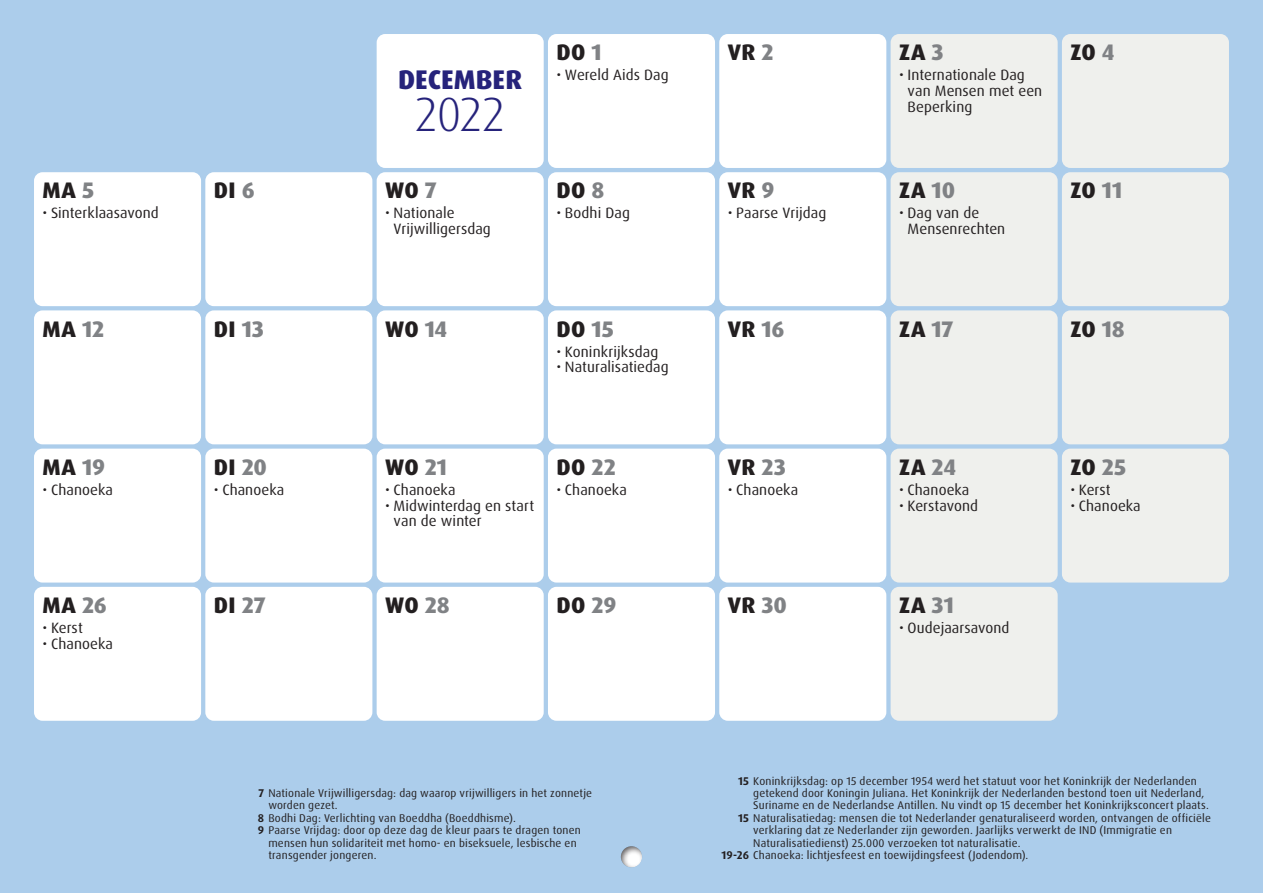
<style>
.page{position:relative;width:1263px;height:893px;background:#accdeb}
.page>*{position:absolute;margin:0;border:0;box-sizing:border-box;transform-origin:0 0}
.t1{font:300 48px "Dax Pro";color:#26237b}
.t2{font:800 27px "Dax Pro";letter-spacing:.005em;color:#26237b}
.t3{font:800 22.5px "Dax Pro";letter-spacing:.005em;color:#231f20}
.t4{font:15px/15.8px "Dax Pro";letter-spacing:.005em;color:#231f20}
.t5{font:11.25px "Dax Pro";letter-spacing:.02em;color:#231f20}
.s1{color:#808285}
.s2{font-weight:700}
</style>
<div class="page">
<div style="left:34px;top:172px;width:167px;height:134px;background:#fff;border-radius:9px"></div>
<div style="left:34px;top:310px;width:167px;height:134px;background:#fff;border-radius:9px"></div>
<div style="left:34px;top:449px;width:167px;height:134px;background:#fff;border-radius:9px"></div>
<div style="left:34px;top:587px;width:167px;height:134px;background:#fff;border-radius:9px"></div>
<div style="left:205px;top:172px;width:167px;height:134px;background:#fff;border-radius:9px"></div>
<div style="left:205px;top:310px;width:167px;height:134px;background:#fff;border-radius:9px"></div>
<div style="left:205px;top:449px;width:167px;height:134px;background:#fff;border-radius:9px"></div>
<div style="left:205px;top:587px;width:167px;height:134px;background:#fff;border-radius:9px"></div>
<div style="left:377px;top:172px;width:167px;height:134px;background:#fff;border-radius:9px"></div>
<div style="left:377px;top:310px;width:167px;height:134px;background:#fff;border-radius:9px"></div>
<div style="left:377px;top:449px;width:167px;height:134px;background:#fff;border-radius:9px"></div>
<div style="left:377px;top:587px;width:167px;height:134px;background:#fff;border-radius:9px"></div>
<div style="left:548px;top:34px;width:167px;height:134px;background:#fff;border-radius:9px"></div>
<div style="left:548px;top:172px;width:167px;height:134px;background:#fff;border-radius:9px"></div>
<div style="left:548px;top:310px;width:167px;height:134px;background:#fff;border-radius:9px"></div>
<div style="left:548px;top:449px;width:167px;height:134px;background:#fff;border-radius:9px"></div>
<div style="left:548px;top:587px;width:167px;height:134px;background:#fff;border-radius:9px"></div>
<div style="left:719px;top:34px;width:167px;height:134px;background:#fff;border-radius:9px"></div>
<div style="left:719px;top:172px;width:167px;height:134px;background:#fff;border-radius:9px"></div>
<div style="left:719px;top:310px;width:167px;height:134px;background:#fff;border-radius:9px"></div>
<div style="left:719px;top:449px;width:167px;height:134px;background:#fff;border-radius:9px"></div>
<div style="left:719px;top:587px;width:167px;height:134px;background:#fff;border-radius:9px"></div>
<div style="left:890px;top:34px;width:168px;height:134px;background:#eff0ed;border-radius:9px"></div>
<div style="left:890px;top:172px;width:168px;height:134px;background:#eff0ed;border-radius:9px"></div>
<div style="left:890px;top:310px;width:168px;height:134px;background:#eff0ed;border-radius:9px"></div>
<div style="left:890px;top:449px;width:168px;height:134px;background:#eff0ed;border-radius:9px"></div>
<div style="left:890px;top:587px;width:168px;height:134px;background:#eff0ed;border-radius:9px"></div>
<div style="left:1062px;top:34px;width:167px;height:134px;background:#eff0ed;border-radius:9px"></div>
<div style="left:1062px;top:172px;width:167px;height:134px;background:#eff0ed;border-radius:9px"></div>
<div style="left:1062px;top:310px;width:167px;height:134px;background:#eff0ed;border-radius:9px"></div>
<div style="left:1062px;top:449px;width:167px;height:134px;background:#eff0ed;border-radius:9px"></div>
<div style="left:377px;top:34px;width:167px;height:134px;background:#fff;border-radius:9px"></div>
<div style="left:621px;top:844px;width:23px;height:24px;background:#231f20;opacity:.75"></div>
<h2 class="t2" style="left:398px;top:62px;width:126px">DECEMBER</h2>
<h1 class="t1" style="left:415px;top:84px;width:91px">2022</h1>
<h3 class="t3" style="left:557px;top:38px;width:47px">DO <span class="s1">1</span></h3>
<h3 class="t4" style="left:556px;top:67px;width:114px">• Wereld Aids Dag</h3>
<h3 class="t3" style="left:728px;top:38px;width:47px">VR <span class="s1">2</span></h3>
<h3 class="t3" style="left:899px;top:38px;width:46px">ZA <span class="s1">3</span></h3>
<h3 class="t4" style="left:908px;top:67px;width:136px;text-indent:-9px">• Internationale Dag van Mensen met een<br>Beperking</h3>
<h3 class="t3" style="left:1070px;top:38px;width:46px">ZO <span class="s1">4</span></h3>
<h3 class="t3" style="left:43px;top:176px;width:53px">MA <span class="s1">5</span></h3>
<h3 class="t4" style="left:43px;top:205px;width:118px">• Sinterklaasavond</h3>
<h3 class="t3" style="left:214px;top:176px;width:42px">DI <span class="s1">6</span></h3>
<h3 class="t3" style="left:385px;top:176px;width:53px">WO <span class="s1">7</span></h3>
<h3 class="t4" style="left:394px;top:205px;width:99px;text-indent:-9px">• Nationale<br>Vrijwilligersdag</h3>
<h3 class="t3" style="left:557px;top:176px;width:49px">DO <span class="s1">8</span></h3>
<h3 class="t4" style="left:556px;top:205px;width:75px">• Bodhi Dag</h3>
<h3 class="t3" style="left:728px;top:176px;width:48px">VR <span class="s1">9</span></h3>
<h3 class="t4" style="left:728px;top:205px;width:100px">• Paarse Vrijdag</h3>
<h3 class="t3" style="left:899px;top:176px;width:57px">ZA <span class="s1">10</span></h3>
<h3 class="t4" style="left:908px;top:205px;width:99px;text-indent:-9px">• Dag van de<br>Mensenrechten</h3>
<h3 class="t3" style="left:1070px;top:176px;width:53px">ZO <span class="s1">11</span></h3>
<h3 class="t3" style="left:43px;top:314px;width:63px">MA <span class="s1">12</span></h3>
<h3 class="t3" style="left:214px;top:314px;width:51px">DI <span class="s1">13</span></h3>
<h3 class="t3" style="left:385px;top:314px;width:64px">WO <span class="s1">14</span></h3>
<h3 class="t3" style="left:557px;top:314px;width:59px">DO <span class="s1">15</span></h3>
<h3 class="t4" style="left:556px;top:344px;width:103px">• Koninkrijksdag</h3>
<h3 class="t4" style="left:556px;top:359px;width:114px">• Naturalisatiedag</h3>
<h3 class="t3" style="left:728px;top:314px;width:58px">VR <span class="s1">16</span></h3>
<h3 class="t3" style="left:899px;top:314px;width:56px">ZA <span class="s1">17</span></h3>
<h3 class="t3" style="left:1070px;top:314px;width:56px">ZO <span class="s1">18</span></h3>
<h3 class="t3" style="left:43px;top:452px;width:64px">MA <span class="s1">19</span></h3>
<h3 class="t4" style="left:43px;top:482px;width:72px">• Chanoeka</h3>
<h3 class="t3" style="left:214px;top:452px;width:55px">DI <span class="s1">20</span></h3>
<h3 class="t4" style="left:214px;top:482px;width:72px">• Chanoeka</h3>
<h3 class="t3" style="left:385px;top:452px;width:63px">WO <span class="s1">21</span></h3>
<h3 class="t4" style="left:385px;top:482px;width:72px">• Chanoeka</h3>
<h3 class="t4" style="left:394px;top:497px;width:142px;text-indent:-9px">• Midwinterdag en start van de winter</h3>
<h3 class="t3" style="left:557px;top:452px;width:61px">DO <span class="s1">22</span></h3>
<h3 class="t4" style="left:556px;top:482px;width:72px">• Chanoeka</h3>
<h3 class="t3" style="left:728px;top:452px;width:60px">VR <span class="s1">23</span></h3>
<h3 class="t4" style="left:728px;top:482px;width:72px">• Chanoeka</h3>
<h3 class="t3" style="left:899px;top:452px;width:59px">ZA <span class="s1">24</span></h3>
<h3 class="t4" style="left:899px;top:482px;width:72px">• Chanoeka</h3>
<h3 class="t4" style="left:899px;top:497px;width:81px">• Kerstavond</h3>
<h3 class="t3" style="left:1070px;top:452px;width:57px">ZO <span class="s1">25</span></h3>
<h3 class="t4" style="left:1070px;top:482px;width:42px">• Kerst</h3>
<h3 class="t4" style="left:1070px;top:497px;width:72px">• Chanoeka</h3>
<h3 class="t3" style="left:43px;top:591px;width:66px">MA <span class="s1">26</span></h3>
<h3 class="t4" style="left:43px;top:620px;width:42px">• Kerst</h3>
<h3 class="t4" style="left:43px;top:636px;width:72px">• Chanoeka</h3>
<h3 class="t3" style="left:214px;top:591px;width:53px">DI <span class="s1">27</span></h3>
<h3 class="t3" style="left:385px;top:591px;width:66px">WO <span class="s1">28</span></h3>
<h3 class="t3" style="left:557px;top:591px;width:61px">DO <span class="s1">29</span></h3>
<h3 class="t3" style="left:728px;top:591px;width:61px">VR <span class="s1">30</span></h3>
<h3 class="t3" style="left:899px;top:591px;width:56px">ZA <span class="s1">31</span></h3>
<h3 class="t4" style="left:899px;top:620px;width:112px">• Oudejaarsavond</h3>
<p class="t5" style="left:258px;top:786px;width:335px"><span class="s2">7</span> Nationale Vrijwilligersdag: dag waarop vrijwilligers in het zonnetje</p>
<p class="t5" style="left:268px;top:798px;width:71px">worden gezet.</p>
<p class="t5" style="left:258px;top:811px;width:260px"><span class="s2">8</span> Bodhi Dag: Verlichting van Boeddha (Boeddhisme).</p>
<p class="t5" style="left:258px;top:823px;width:325px"><span class="s2">9</span> Paarse Vrijdag: door op deze dag de kleur paars te dragen tonen</p>
<p class="t5" style="left:268px;top:835px;width:310px">mensen hun solidariteit met homo- en biseksuele, lesbische en</p>
<p class="t5" style="left:268px;top:848px;width:110px">transgender jongeren.</p>
<p class="t5" style="left:738px;top:773px;width:460px"><span class="s2">15</span> Koninkrijksdag: op 15 december 1954 werd het statuut voor het Koninkrijk der Nederlanden</p>
<p class="t5" style="left:753px;top:786px;width:452px">getekend door Koningin Juliana. Het Koninkrijk der Nederlanden bestond toen uit Nederland,</p>
<p class="t5" style="left:753px;top:798px;width:457px">Suriname en de Nederlandse Antillen. Nu vindt op 15 december het Koninkrijksconcert plaats.</p>
<p class="t5" style="left:738px;top:811px;width:474px"><span class="s2">15</span> Naturalisatiedag: mensen die tot Nederlander genaturaliseerd worden, ontvangen de officiële</p>
<p class="t5" style="left:753px;top:823px;width:420px">verklaring dat ze Nederlander zijn geworden. Jaarlijks verwerkt de IND (Immigratie en</p>
<p class="t5" style="left:753px;top:835px;width:269px">Naturalisatiedienst) 25.000 verzoeken tot naturalisatie.</p>
<p class="t5" style="left:721px;top:848px;width:308px"><span class="s2">19-26</span> Chanoeka: lichtjesfeest en toewijdingsfeest (Jodendom).</p>
</div>
